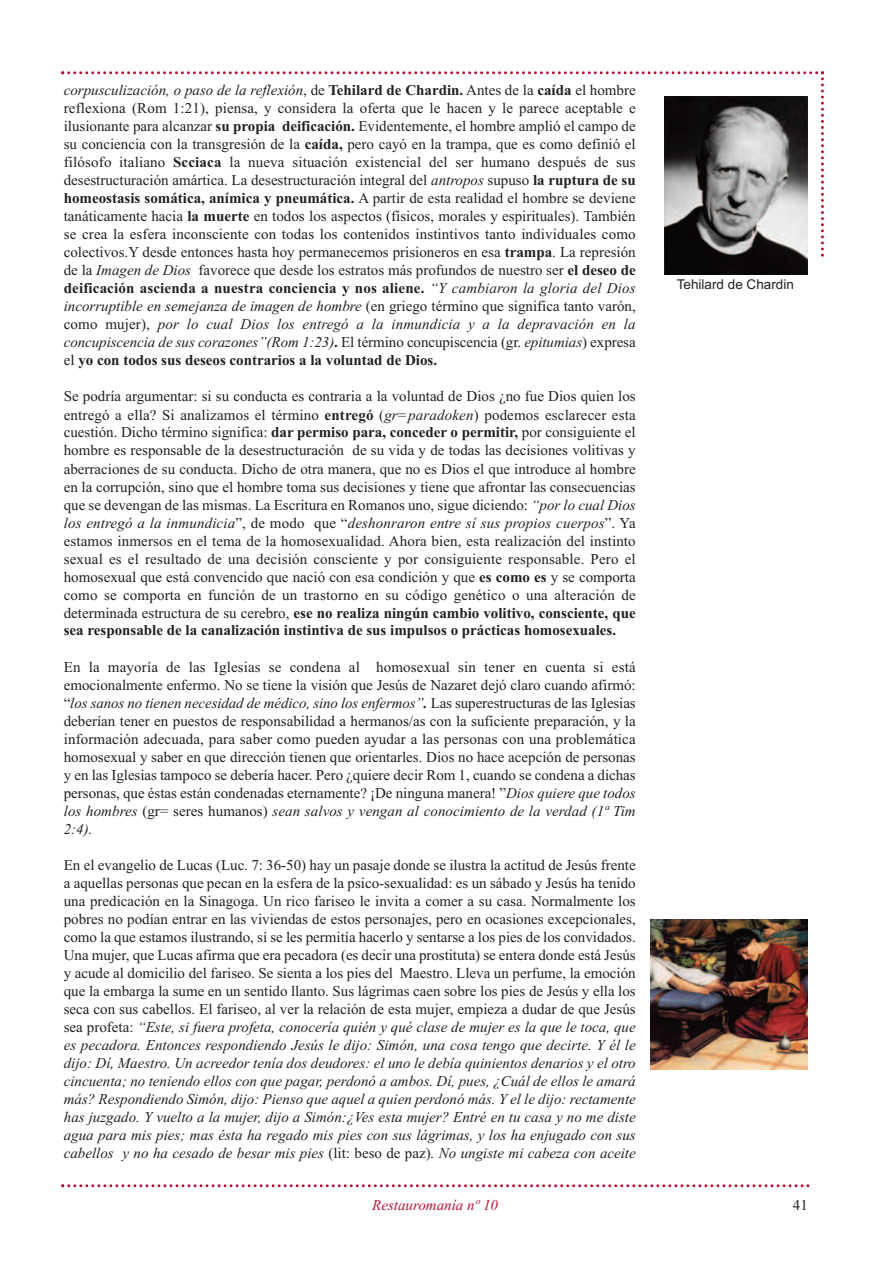
<style>
.page{position:relative;width:893px;height:1263px;background:#fff}
.page>*{position:absolute;margin:0;border:0;box-sizing:border-box;transform-origin:0 0}
.t1{font:15px/18px "Times New Roman";color:#231f20;text-align:justify}
.t2{font:italic 15px "Times New Roman";color:#b90f36}
.t3{font:13.5px "Arial";color:#231f20}
.s1{font-style:italic}
.s2{font-weight:700}
.s3{font-weight:700;font-style:italic}
</style>
<div class="page">
<svg style="left:61px;top:1184px;width:748px;height:3px"></svg>
<svg style="left:61px;top:71px;width:763px;height:186px"></svg>
<img style="left:665px;top:96px;width:143px;height:179px">
<img style="left:650px;top:919px;width:158px;height:150px">
<p class="t1" style="left:64px;top:81px;width:573px"><span class="s1">corpusculización, o paso de la reflexión</span>, de <span class="s2">Tehilard de Chardin.</span> Antes de la <span class="s2">caída</span> el hombre reflexiona (Rom 1:21), piensa, y considera la oferta que le hacen y le parece aceptable e ilusionante para alcanzar <span class="s2">su propia deificación.</span> Evidentemente, el hombre amplió el campo de su conciencia con la transgresión de la <span class="s2">caída,</span> pero cayó en la trampa, que es como definió el filósofo italiano <span class="s2">Scciaca</span> la nueva situación existencial del ser humano después de sus desestructuración amártica. La desestructuración integral del <span class="s1">antropos</span> supuso <span class="s2">la ruptura de su homeostasis somática, anímica y pneumática.</span> A partir de esta realidad el hombre se deviene tanáticamente hacia <span class="s2">la muerte</span> en todos los aspectos (físicos, morales y espirituales). También se crea la esfera inconsciente con todas los contenidos instintivos tanto individuales como colectivos.Y desde entonces hasta hoy permanecemos prisioneros en esa <span class="s2">trampa</span>. La represión de la <span class="s1">Imagen de Dios</span> favorece que desde los estratos más profundos de nuestro ser <span class="s2">el deseo de deificación ascienda a nuestra conciencia y nos aliene.</span> <span class="s1">“Y cambiaron la gloria del Dios incorruptible en semejanza de imagen de hombre</span> (en griego término que significa tanto varón, como mujer), <span class="s1">por lo cual Dios los entregó a la inmundicia y a la depravación en la concupiscencia de sus corazones”(Rom 1:23)</span><span class="s2">.</span> El término concupiscencia (gr. <span class="s1">epitumias</span>) expresa el <span class="s2">yo con todos sus deseos contrarios a la voluntad de Dios.</span></p>
<p class="t1" style="left:64px;top:387px;width:573px">Se podría argumentar: si su conducta es contraria a la voluntad de Dios ¿no fue Dios quien los entregó a ella? Si analizamos el término <span class="s2">entregó</span> (<span class="s1">gr=paradoken</span>) podemos esclarecer esta cuestión. Dicho término significa: <span class="s2">dar permiso para, conceder o permitir,</span> por consiguiente el hombre es responsable de la desestructuración de su vida y de todas las decisiones volitivas y aberraciones de su conducta. Dicho de otra manera, que no es Dios el que introduce al hombre en la corrupción, sino que el hombre toma sus decisiones y tiene que afrontar las consecuencias que se devengan de las mismas. La Escritura en Romanos uno, sigue diciendo: <span class="s1">“por lo cual Dios los entregó a la inmundicia</span>”, de modo que “<span class="s1">deshonraron entre sí sus propios cuerpos</span>”. Ya estamos inmersos en el tema de la homosexualidad. Ahora bien, esta realización del instinto sexual es el resultado de una decisión consciente y por consiguiente responsable. Pero el homosexual que está convencido que nació con esa condición y que <span class="s2">es como es</span> y se comporta como se comporta en función de un trastorno en su código genético o una alteración de determinada estructura de su cerebro, <span class="s2">ese no realiza ningún cambio volitivo, consciente, que sea responsable de la canalización instintiva de sus impulsos o prácticas homosexuales.</span></p>
<p class="t1" style="left:64px;top:657px;width:573px">En la mayoría de las Iglesias se condena al homosexual sin tener en cuenta si está emocionalmente enfermo. No se tiene la visión que Jesús de Nazaret dejó claro cuando afirmó: “<span class="s1">los sanos no tienen necesidad de médico, sino los enfermos”</span><span class="s3">.</span> Las superestructuras de las Iglesias deberían tener en puestos de responsabilidad a hermanos/as con la suficiente preparación, y la información adecuada, para saber como pueden ayudar a las personas con una problemática homosexual y saber en que dirección tienen que orientarles. Dios no hace acepción de personas y en las Iglesias tampoco se debería hacer. Pero ¿quiere decir Rom 1, cuando se condena a dichas personas, que éstas están condenadas eternamente? ¡De ninguna manera! ”<span class="s1">Dios quiere que todos los hombres</span> (gr= seres humanos) <span class="s1">sean salvos y vengan al conocimiento de la verdad (1ª Tim 2:4).</span></p>
<p class="t1" style="left:64px;top:855px;width:573px">En el evangelio de Lucas (Luc. 7: 36-50) hay un pasaje donde se ilustra la actitud de Jesús frente a aquellas personas que pecan en la esfera de la psico-sexualidad: es un sábado y Jesús ha tenido una predicación en la Sinagoga. Un rico fariseo le invita a comer a su casa. Normalmente los pobres no podían entrar en las viviendas de estos personajes, pero en ocasiones excepcionales, como la que estamos ilustrando, sí se les permitía hacerlo y sentarse a los pies de los convidados.<br>Una mujer, que Lucas afirma que era pecadora (es decir una prostituta) se entera donde está Jesús y acude al domicilio del fariseo. Se sienta a los pies del Maestro. Lleva un perfume, la emoción que la embarga la sume en un sentido llanto. Sus lágrimas caen sobre los pies de Jesús y ella los seca con sus cabellos. El fariseo, al ver la relación de esta mujer, empieza a dudar de que Jesús sea profeta: <span class="s1">“Este, si fuera profeta, conocería quién y qué clase de mujer es la que le toca, que es pecadora. Entonces respondiendo Jesús le dijo: Simón, una cosa tengo que decirte. Y él le dijo: Dí, Maestro. Un acreedor tenía dos deudores: el uno le debía quinientos denarios y el otro cincuenta; no teniendo ellos con que pagar, perdonó a ambos. Dí, pues, ¿Cuál de ellos le amará más? Respondiendo Simón, dijo: Pienso que aquel a quien perdonó más. Y el le dijo: rectamente has juzgado. Y vuelto a la mujer, dijo a Simón:¿Ves esta mujer? Entré en tu casa y no me diste agua para mis pies; mas ésta ha regado mis pies con sus lágrimas, y los ha enjugado con sus cabellos y no ha cesado de besar mis pies</span> (lit: beso de paz)<span class="s1">. No ungiste mi cabeza con aceite</span></p>
<p class="t2" style="left:372px;top:1196px;width:127px">Restauromanía nº 10</p>
<p class="t1" style="left:793px;top:1195px;width:16px">41</p>
<p class="t3" style="left:677px;top:276px;width:119px">Tehilard de Chardin</p>
</div>
